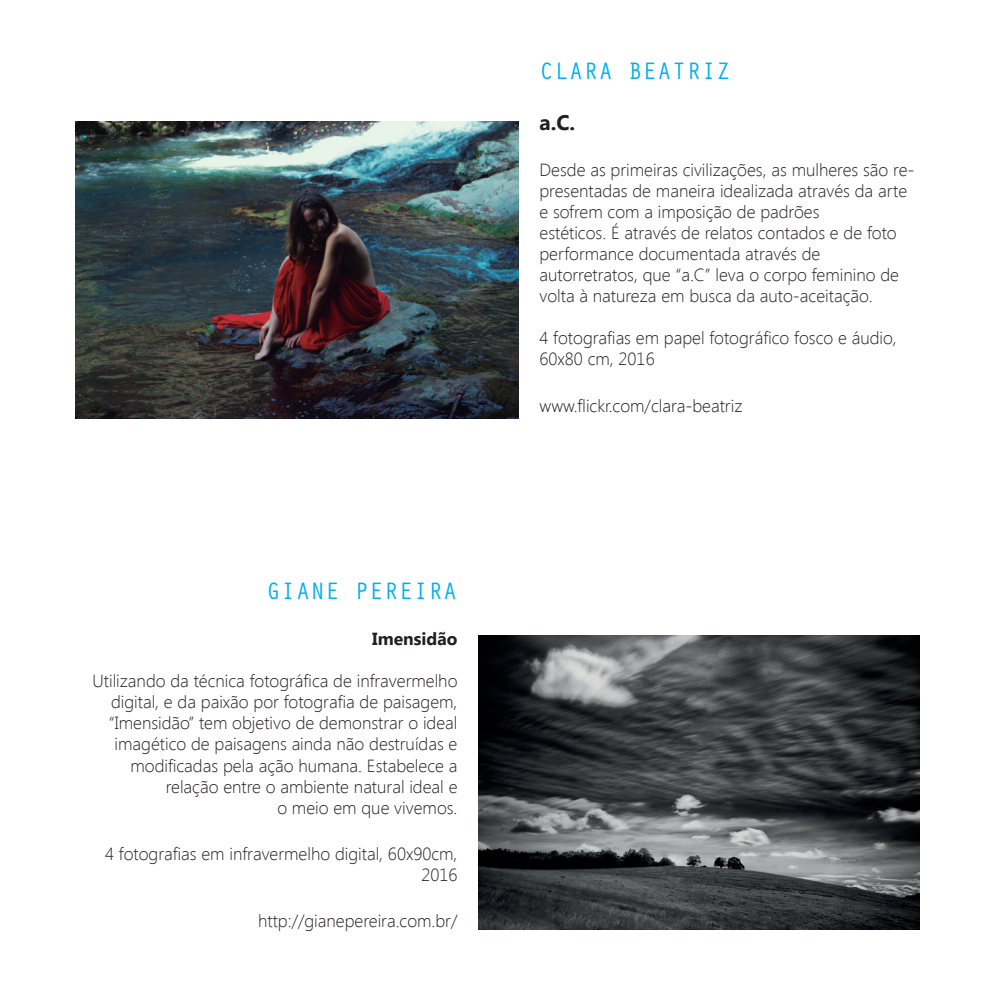
<style>
.page{position:relative;width:993px;height:993px;background:#fff}
.page>*{position:absolute;margin:0;border:0;box-sizing:border-box;transform-origin:0 0}
.t1{font:24.5px "Orator Std";color:#00aeef}
.t2{font:700 21px "Segoe UI";color:#231f20}
.t3{font:300 17.5px/21px "Segoe UI";color:#231f20}
.t4{font:700 17.5px "Segoe UI";color:#231f20}
</style>
<div class="page">
<img style="left:75px;top:122px;width:443px;height:296px">
<img style="left:478px;top:635px;width:441px;height:294px">
<p class="t1" style="left:266px;top:573px;width:193px">GIANE PEREIRA</p>
<p class="t4" style="left:372px;top:626px;width:87px">Imensidão</p>
<p class="t3" style="left:92px;top:670px;width:366px;text-align:right">Utilizando da técnica fotográfica de infravermelho digital, e da paixão por fotografia de paisagem, “Imensidão” tem objetivo de demonstrar o ideal imagético de paisagens ainda não destruídas e</p>
<p class="t3" style="left:130px;top:754px;width:328px">modificadas pela ação humana. Estabelece a</p>
<p class="t3" style="left:166px;top:775px;width:293px">relação entre o ambiente natural ideal e</p>
<p class="t3" style="left:277px;top:796px;width:182px">o meio em que vivemos.</p>
<p class="t3" style="left:105px;top:842px;width:354px;text-align:right">4 fotografias em infravermelho digital, 60x90cm,<br>2016</p>
<p class="t3" style="left:258px;top:909px;width:201px">http://gianepereira.com.br/</p>
<p class="t1" style="left:539px;top:54px;width:193px">CLARA BEATRIZ</p>
<p class="t2" style="left:539px;top:107px;width:37px">a.C.</p>
<p class="t3" style="left:539px;top:159px;width:376px">Desde as primeiras civilizações, as mulheres são re&shy;presentadas de maneira idealizada através da arte e sofrem com a imposição de padrões</p>
<p class="t3" style="left:539px;top:222px;width:358px">estéticos. É através de relatos contados e de foto performance documentada através de</p>
<p class="t3" style="left:539px;top:264px;width:361px">autorretratos, que “a.C” leva o corpo feminino de volta à natureza em busca da auto-aceitação.</p>
<p class="t3" style="left:539px;top:327px;width:359px">4 fotografias em papel fotográfico fosco e áudio,<br>60x80 cm, 2016</p>
<p class="t3" style="left:539px;top:394px;width:204px">www.flickr.com/clara-beatriz</p>
</div>
